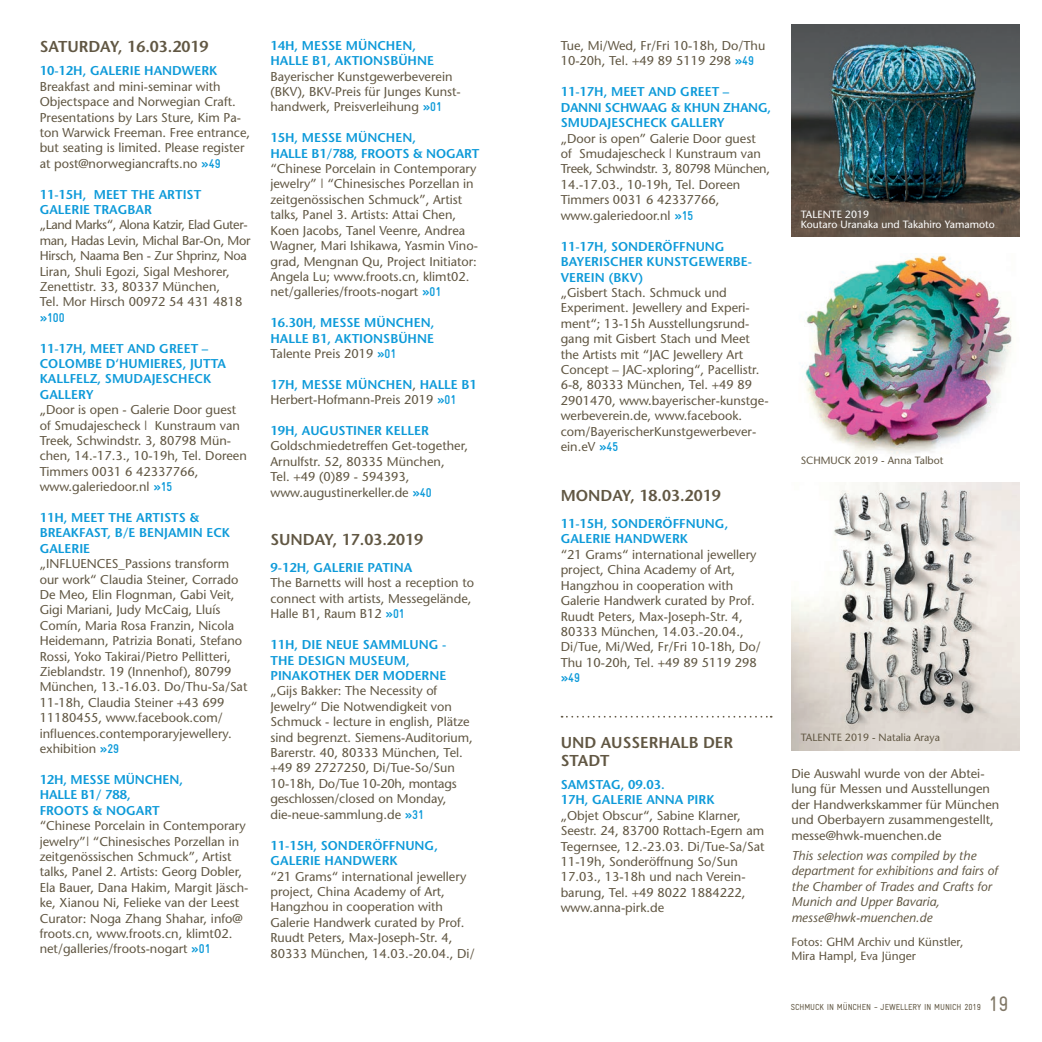
<style>
.page{position:relative;width:1042px;height:1042px;background:#fff}
.page>*{position:absolute;margin:0;border:0;box-sizing:border-box;transform-origin:0 0}
.t1{font:21px "Gravur Condensed";color:#807766}
.t2{font:600 15.75px/17.5px "Stone Sans";color:#615743}
.t3{font:12.78px/15.4px "Stone Sans";color:#615743}
.t4{font:600 12.78px/15.4px "Stone Sans";color:#0d9ad9}
.t5{font:12.78px/15.4px "Stone Sans";letter-spacing:-.02em;color:#615743}
.t6{font:italic 12.78px/15.4px "Stone Sans";color:#615743}
.t7{font:700 condensed 12.78px "Gravur";color:#0d9ad9}
.t8{font:11.9px/13.1px "Stone Sans";color:#615743}
.t9{font:10.5px "Stone Sans";color:#615743}
.t10{font:10.5px/10.5px "Stone Sans";color:#fff}
.t11{font:8.75px "Gravur Condensed";letter-spacing:-.01em;color:#615743}
.s1{font-family:"Gravur";font-weight:700;font-stretch:condensed;color:#0d9ad9}
.s2{font-weight:400;color:#615743}
.s3{font-family:"Gravur";font-weight:700;font-stretch:condensed}
.s4{font-weight:600;color:#0d9ad9}
</style>
<div class="page">
<svg style="left:561px;top:716px;width:211px;height:1px"></svg>
<img style="left:791px;top:25px;width:228px;height:212px">
<img style="left:802px;top:255px;width:210px;height:200px">
<img style="left:791px;top:482px;width:228px;height:268px">
<p class="t2" style="left:40px;top:38px;width:170px">SATURDAY, 16.03.2019</p>
<p class="t4" style="left:40px;top:63px;width:179px">10-12H, GALERIE HANDWERK</p>
<p class="t3" style="left:40px;top:78px;width:212px">Breakfast and mini-seminar with Objectspace and Norwegian Craft.<br>Presentations by Lars Sture, Kim Pa&shy;ton Warwick Freeman. Free entrance, but seating is limited. Please register at post@norwegiancrafts.no <span class="s1">»49</span></p>
<p class="t4" style="left:40px;top:186px;width:163px">11-15H, MEET THE ARTIST<br>GALERIE TRAGBAR</p>
<p class="t5" style="left:40px;top:217px;width:212px">„Land Marks“, Alona Katzir, Elad Guter&shy;man, Hadas Levin, Michal Bar-On, Mor Hirsch, Naama Ben - Zur Shprinz, Noa Liran, Shuli Egozi, Sigal Meshorer, Zenettistr. 33, 80337 München,<br>Tel. Mor Hirsch 00972 54 431 4818</p>
<p class="t7" style="left:40px;top:310px;width:26px">»100</p>
<p class="t4" style="left:40px;top:340px;width:188px">11-17H, MEET AND GREET –<br>COLOMBE D‘HUMIERES, JUTTA<br>KALLFELZ, SMUDAJESCHECK<br>GALLERY</p>
<p class="t3" style="left:40px;top:402px;width:209px">„Door is open - Galerie Door guest of Smudajescheck | Kunstraum van<br>Treek, Schwindstr. 3, 80798 Mün&shy;chen, 14.-17.3., 10-19h, Tel. Doreen<br>Timmers 0031 6 42337766, www.galeriedoor.nl <span class="s1">»15</span></p>
<p class="t4" style="left:40px;top:510px;width:192px">11H, MEET THE ARTISTS &amp;<br>BREAKFAST, B/E BENJAMIN ECK<br>GALERIE</p>
<p class="t3" style="left:40px;top:556px;width:209px">„INFLUENCES_Passions transform our work“ Claudia Steiner, Corrado De Meo, Elin Flognman, Gabi Veit, Gigi Mariani, Judy McCaig, Lluís Comín, Maria Rosa Franzin, Nicola Heidemann, Patrizia Bonati, Stefano Rossi, Yoko Takirai/Pietro Pellitteri, Zieblandstr. 19 (Innenhof), 80799<br>München, 13.-16.03. Do/Thu-Sa/Sat 11-18h, Claudia Steiner +43 699<br>11180455, www.facebook.com/ influences.contemporaryjewellery. exhibition <span class="s1">»29</span></p>
<p class="t4" style="left:40px;top:771px;width:145px">12H, MESSE MÜNCHEN,<br>HALLE B1/ 788,<br>FROOTS &amp; NOGART</p>
<p class="t3" style="left:40px;top:818px;width:210px">“Chinese Porcelain in Contemporary jewelry”| “Chinesisches Porzellan in zeitgenössischen Schmuck”, Artist talks, Panel 2. Artists: Georg Dobler, Ela Bauer, Dana Hakim, Margit Jäsch&shy;ke, Xianou Ni, Felieke van der Leest Curator: Noga Zhang Shahar, info@ froots.cn, www.froots.cn, klimt02. net/galleries/froots-nogart <span class="s1">»01</span></p>
<p class="t4" style="left:270px;top:38px;width:165px">14H, MESSE MÜNCHEN,<br>HALLE B1, AKTIONSBÜHNE</p>
<p class="t3" style="left:270px;top:68px;width:192px">Bayerischer Kunstgewerbeverein (BKV), BKV-Preis für Junges Kunst&shy;handwerk, Preisverleihung <span class="s1">»01</span></p>
<p class="t4" style="left:270px;top:130px;width:210px">15H, MESSE MÜNCHEN,<br>HALLE B1/788, FROOTS &amp; NOGART</p>
<p class="t3" style="left:270px;top:161px;width:209px">“Chinese Porcelain in Contemporary jewelry” | “Chinesisches Porzellan in zeitgenössischen Schmuck”, Artist talks, Panel 3. Artists: Attai Chen, Koen Jacobs, Tanel Veenre, Andrea Wagner, Mari Ishikawa, Yasmin Vino&shy;grad, Mengnan Qu, Project Initiator:<br>Angela Lu; www.froots.cn, klimt02. net/galleries/froots-nogart <span class="s1">»01</span></p>
<p class="t4" style="left:270px;top:315px;width:165px;text-align:justify">16.30H, MESSE MÜNCHEN, HALLE B1, AKTIONSBÜHNE <span class="s2">Talente Preis 2019</span> <span class="s3">»01</span></p>
<p class="t3" style="left:270px;top:376px;width:208px"><span class="s4">17H, MESSE MÜNCHEN</span>, <span class="s4">HALLE B1<br></span>Herbert-Hofmann-Preis 2019 <span class="s1">»01</span></p>
<p class="t4" style="left:270px;top:423px;width:160px">19H, AUGUSTINER KELLER</p>
<p class="t3" style="left:270px;top:438px;width:199px">Goldschmiedetreffen Get-together,<br>Arnulfstr. 52, 80335 München,<br>Tel. +49 (0)89 - 594393, www.augustinerkeller.de <span class="s1">»40</span></p>
<p class="t2" style="left:270px;top:531px;width:154px">SUNDAY, 17.03.2019</p>
<p class="t4" style="left:270px;top:559px;width:143px">9-12H, GALERIE PATINA</p>
<p class="t3" style="left:270px;top:575px;width:205px">The Barnetts will host a reception to connect with artists, Messegelände,<br>Halle B1, Raum B12 <span class="s1">»01</span></p>
<p class="t4" style="left:270px;top:637px;width:178px">11H, DIE NEUE SAMMLUNG -<br>THE DESIGN MUSEUM,<br>PINAKOTHEK DER MODERNE</p>
<p class="t3" style="left:270px;top:683px;width:204px">„Gijs Bakker: The Necessity of<br>Jewelry“ Die Notwendigkeit von<br>Schmuck - lecture in english, Plätze sind begrenzt. Siemens-Auditorium,<br>Barerstr. 40, 80333 München, Tel. +49 89 2727250, Di/Tue-So/Sun<br>10-18h, Do/Tue 10-20h, montags geschlossen/closed on Monday, die-neue-sammlung.de <span class="s1">»31</span></p>
<p class="t4" style="left:270px;top:837px;width:169px">11-15H, SONDERÖFFNUNG,<br>GALERIE HANDWERK</p>
<p class="t3" style="left:270px;top:868px;width:206px">“21 Grams“ international jewellery project, China Academy of Art, Hangzhou in cooperation with Galerie Handwerk curated by Prof.<br>Ruudt Peters, Max-Joseph-Str. 4, 80333 München, 14.03.-20.04., Di/</p>
<p class="t3" style="left:561px;top:38px;width:206px">Tue, Mi/Wed, Fr/Fri 10-18h, Do/Thu<br>10-20h, Tel. +49 89 5119 298 <span class="s1">»49</span></p>
<p class="t4" style="left:561px;top:84px;width:212px">11-17H, MEET AND GREET –<br>DANNI SCHWAAG &amp; KHUN ZHANG,<br>SMUDAJESCHECK GALLERY</p>
<p class="t3" style="left:561px;top:130px;width:211px">„Door is open” Galerie Door guest<br>of Smudajescheck | Kunstraum van<br>Treek, Schwindstr. 3, 80798 München,<br>14.-17.03., 10-19h, Tel. Doreen<br>Timmers 0031 6 42337766, www.galeriedoor.nl <span class="s1">»15</span></p>
<p class="t4" style="left:561px;top:238px;width:193px">11-17H, SONDERÖFFNUNG<br>BAYERISCHER KUNSTGEWERBE-<br>VEREIN (BKV)</p>
<p class="t3" style="left:561px;top:285px;width:209px">„Gisbert Stach. Schmuck und<br>Experiment. Jewellery and Experi&shy;ment“; 13-15h Ausstellungsrund&shy;gang mit Gisbert Stach und Meet the Artists mit “JAC Jewellery Art<br>Concept – JAC-xploring“, Pacellistr.<br>6-8, 80333 München, Tel. +49 89<br>2901470, www.bayerischer-kunstge&shy;werbeverein.de, www.facebook. com/BayerischerKunstgewerbever&shy;ein.eV <span class="s1">»45</span></p>
<p class="t2" style="left:561px;top:487px;width:162px">MONDAY, 18.03.2019</p>
<p class="t4" style="left:561px;top:516px;width:169px">11-15H, SONDERÖFFNUNG,<br>GALERIE HANDWERK</p>
<p class="t3" style="left:561px;top:546px;width:202px">“21 Grams“ international jewellery project, China Academy of Art,<br>Hangzhou in cooperation with<br>Galerie Handwerk curated by Prof.<br>Ruudt Peters, Max-Joseph-Str. 4,<br>80333 München, 14.03.-20.04.,<br>Di/Tue, Mi/Wed, Fr/Fri 10-18h, Do/<br>Thu 10-20h, Tel. +49 89 5119 298</p>
<p class="t7" style="left:561px;top:670px;width:21px">»49</p>
<p class="t2" style="left:561px;top:734px;width:174px">UND AUSSERHALB DER<br>STADT</p>
<p class="t4" style="left:561px;top:776px;width:155px">SAMSTAG, 09.03.<br>17H, GALERIE ANNA PIRK</p>
<p class="t3" style="left:561px;top:807px;width:205px">„Objet Obscur“, Sabine Klarner,<br>Seestr. 24, 83700 Rottach-Egern am<br>Tegernsee, 12.-23.03. Di/Tue-Sa/Sat<br>11-19h, Sonderöffnung So/Sun<br>17.03., 13-18h und nach Verein&shy;barung, Tel. +49 8022 1884222, www.anna-pirk.de</p>
<p class="t10" style="left:801px;top:209px;width:196px">TALENTE 2019<br>Koutaro Uranaka und Takahiro Yamamoto</p>
<p class="t9" style="left:801px;top:453px;width:144px">SCHMUCK 2019 - Anna Talbot</p>
<p class="t9" style="left:801px;top:730px;width:141px">TALENTE 2019 - Natalia Araya</p>
<p class="t3" style="left:791px;top:766px;width:209px">Die Auswahl wurde von der Abtei&shy;lung für Messen und Ausstellungen der Handwerkskammer für München und Oberbayern zusammengestellt, messe@hwk-muenchen.de</p>
<p class="t6" style="left:791px;top:848px;width:208px">This selection was compiled by the department for exhibitions and fairs of the Chamber of Trades and Crafts for<br>Munich and Upper Bavaria, messe@hwk-muenchen.de</p>
<p class="t8" style="left:791px;top:935px;width:174px">Fotos: GHM Archiv und Künstler,<br>Mira Hampl, Eva Jünger</p>
<p class="t11" style="left:791px;top:1002px;width:192px">SCHMUCK IN MÜNCHEN - JEWELLERY IN MUNICH 2019</p>
<h1 class="t1" style="left:988px;top:992px;width:21px">19</h1>
</div>
